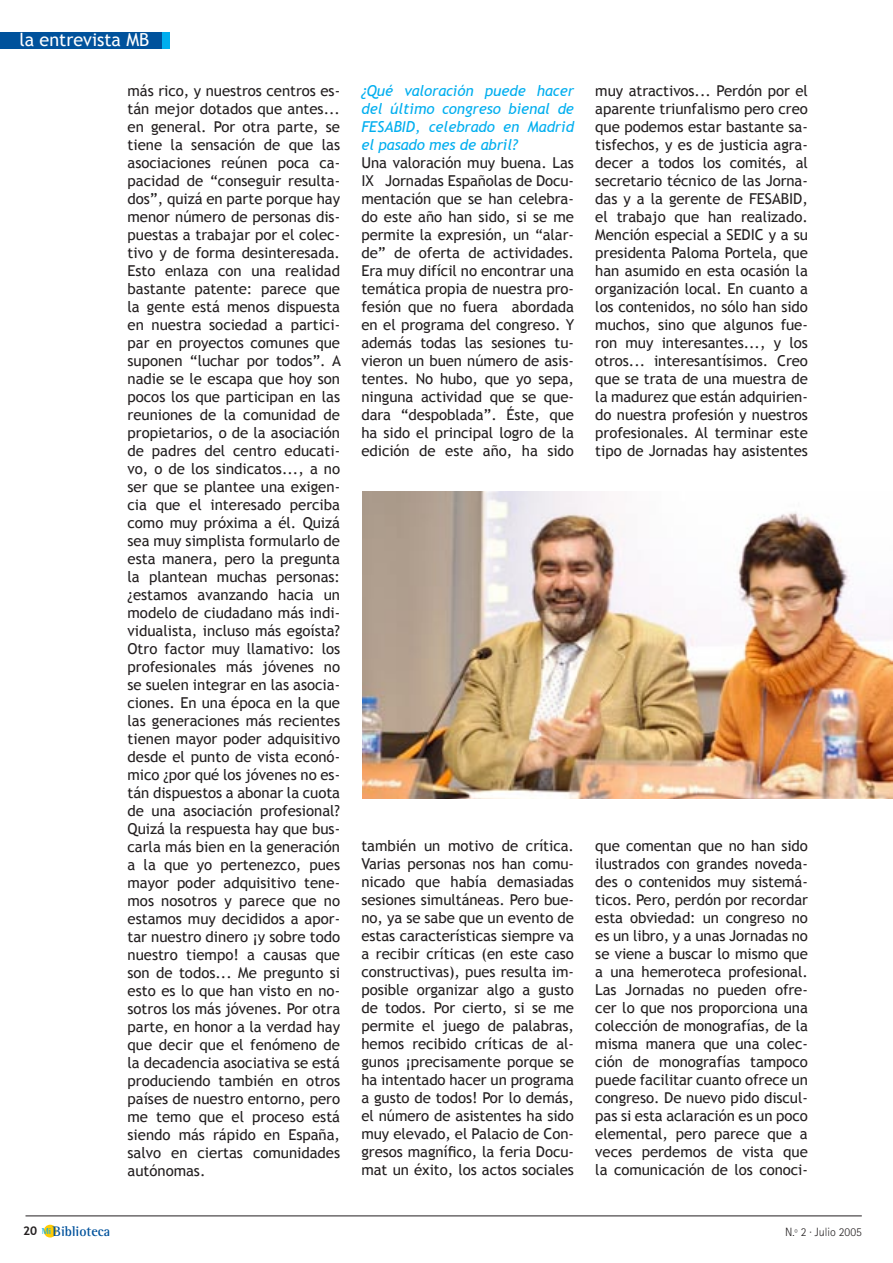
<style>
.page{position:relative;width:893px;height:1263px;background:#fff}
.page>*{position:absolute;margin:0;border:0;box-sizing:border-box;transform-origin:0 0}
.t1{font:18px "Trebuchet MS";color:#fff}
.t2{font:15px/18px "Trebuchet MS";letter-spacing:-.005em;color:#231f20;text-align:justify}
.t3{font:italic 15px/18px "Trebuchet MS";letter-spacing:-.005em;color:#00aeef;text-align:justify}
.t4{font:700 14.1px "Rotis Semi Serif";color:#00529c}
.t5{font:300 12px "Rotis Sans Serif";color:#231f20}
.s1{font-family:"Trebuchet MS";font-size:12px;color:#231f20}
.s2{font-size:8.85px;color:#00aeef}
</style>
<div class="page">
<div style="left:0;top:32px;width:162px;height:17px;background:#00529c"></div>
<div style="left:162px;top:32px;width:8px;height:17px;background:#00aeef"></div>
<div style="left:44px;top:1225px;width:13px;height:12px;background:#ffcb05;border-radius:50%"></div>
<hr style="left:26px;top:1215px;width:836px;height:1px;background:#231f20">
<img style="left:363px;top:492px;width:530px;height:307px">
<p class="t1" style="left:19px;top:29px;width:131px">la entrevista MB</p>
<p class="t2" style="left:128px;top:82px;width:215px">más rico, y nuestros centros es&shy;tán mejor dotados que antes... en general. Por otra parte, se tiene la sensación de que las asociaciones reúnen poca ca&shy;pacidad de “conseguir resulta&shy;dos”, quizá en parte porque hay menor número de personas dis&shy;puestas a trabajar por el colec&shy;tivo y de forma desinteresada.<br>Esto enlaza con una realidad bastante patente: parece que la gente está menos dispuesta en nuestra sociedad a partici&shy;par en proyectos comunes que suponen “luchar por todos”. A nadie se le escapa que hoy son pocos los que participan en las reuniones de la comunidad de propietarios, o de la asociación de padres del centro educati&shy;vo, o de los sindicatos..., a no ser que se plantee una exigen&shy;cia que el interesado perciba como muy próxima a él. Quizá sea muy simplista formularlo de esta manera, pero la pregunta la plantean muchas personas: ¿estamos avanzando hacia un modelo de ciudadano más indi&shy;vidualista, incluso más egoísta?<br>Otro factor muy llamativo: los profesionales más jóvenes no se suelen integrar en las asocia&shy;ciones. En una época en la que las generaciones más recientes tienen mayor poder adquisitivo desde el punto de vista econó&shy;mico ¿por qué los jóvenes no es&shy;tán dispuestos a abonar la cuota de una asociación profesional?<br>Quizá la respuesta hay que bus&shy;carla más bien en la generación a la que yo pertenezco, pues mayor poder adquisitivo tene&shy;mos nosotros y parece que no estamos muy decididos a apor&shy;tar nuestro dinero ¡y sobre todo nuestro tiempo! a causas que son de todos... Me pregunto si esto es lo que han visto en no&shy;sotros los más jóvenes. Por otra parte, en honor a la verdad hay que decir que el fenómeno de la decadencia asociativa se está produciendo también en otros países de nuestro entorno, pero me temo que el proceso está siendo más rápido en España, salvo en ciertas comunidades autónomas.</p>
<p class="t3" style="left:361px;top:82px;width:214px">¿Qué valoración puede hacer del último congreso bienal de FESABID, celebrado en Madrid el pasado mes de abril?</p>
<p class="t2" style="left:361px;top:154px;width:214px">Una valoración muy buena. Las IX Jornadas Españolas de Docu&shy;mentación que se han celebra&shy;do este año han sido, si se me permite la expresión, un “alar&shy;de” de oferta de actividades.<br>Era muy difícil no encontrar una temática propia de nuestra pro&shy;fesión que no fuera abordada en el programa del congreso. Y además todas las sesiones tu&shy;vieron un buen número de asis&shy;tentes. No hubo, que yo sepa, ninguna actividad que se que&shy;dara “despoblada”. Éste, que ha sido el principal logro de la edición de este año, ha sido</p>
<p class="t2" style="left:361px;top:837px;width:214px">también un motivo de crítica.<br>Varias personas nos han comu&shy;nicado que había demasiadas sesiones simultáneas. Pero bue&shy;no, ya se sabe que un evento de estas características siempre va a recibir críticas (en este caso constructivas), pues resulta im&shy;posible organizar algo a gusto de todos. Por cierto, si se me permite el juego de palabras, hemos recibido críticas de al&shy;gunos ¡precisamente porque se ha intentado hacer un programa a gusto de todos! Por lo demás, el número de asistentes ha sido muy elevado, el Palacio de Con&shy;gresos magnífico, la feria Docu&shy;mat un éxito, los actos sociales</p>
<p class="t2" style="left:595px;top:82px;width:214px">muy atractivos... Perdón por el aparente triunfalismo pero creo que podemos estar bastante sa&shy;tisfechos, y es de justicia agra&shy;decer a todos los comités, al secretario técnico de las Jorna&shy;das y a la gerente de FESABID, el trabajo que han realizado.<br>Mención especial a SEDIC y a su presidenta Paloma Portela, que han asumido en esta ocasión la organización local. En cuanto a los contenidos, no sólo han sido muchos, sino que algunos fue&shy;ron muy interesantes..., y los otros... interesantísimos. Creo que se trata de una muestra de la madurez que están adquirien&shy;do nuestra profesión y nuestros profesionales. Al terminar este tipo de Jornadas hay asistentes</p>
<p class="t2" style="left:595px;top:837px;width:214px">que comentan que no han sido ilustrados con grandes noveda&shy;des o contenidos muy sistemá&shy;ticos. Pero, perdón por recordar esta obviedad: un congreso no es un libro, y a unas Jornadas no se viene a buscar lo mismo que a una hemeroteca profesional.<br>Las Jornadas no pueden ofre&shy;cer lo que nos proporciona una colección de monografías, de la misma manera que una colec&shy;ción de monografías tampoco puede facilitar cuanto ofrece un congreso. De nuevo pido discul&shy;pas si esta aclaración es un poco elemental, pero parece que a veces perdemos de vista que la comunicación de los conoci-</p>
<p class="t4" style="left:23px;top:1222px;width:88px"><span class="s1">20</span> <span class="s2">Mi</span>Biblioteca</p>
<p class="t5" style="left:785px;top:1224px;width:78px">N.º 2 · Julio 2005</p>
</div>
